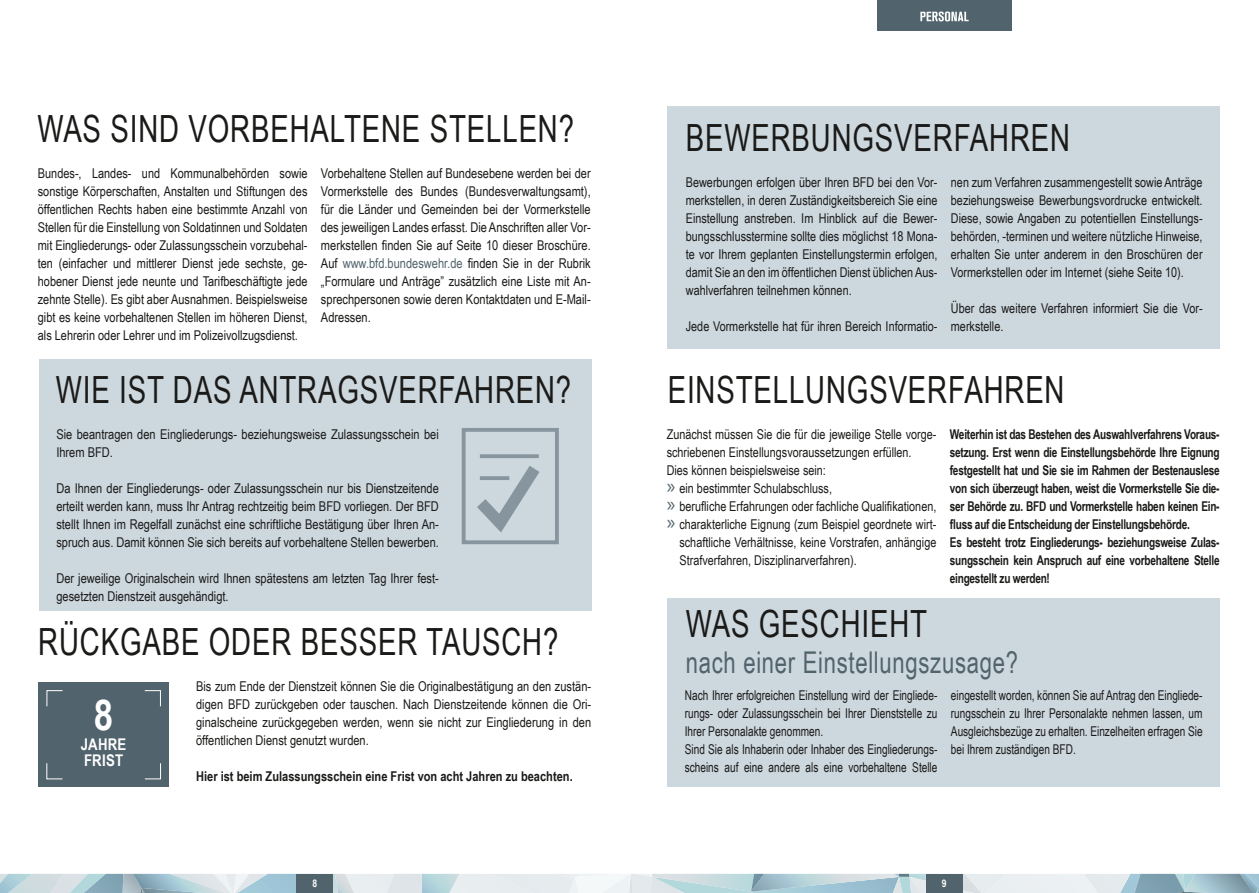
<style>
.page{position:relative;width:1259px;height:893px;background:#fff}
.page>*{position:absolute;margin:0;border:0;box-sizing:border-box;transform-origin:0 0}
.t1{font:700 42.6px "Arial Narrow";color:#fff}
.Headline_2{font:37.5px "Arial Narrow";letter-spacing:.025em;color:#1a1a18;scale:.9 1}
.Text{font:37.5px "Arial Narrow";letter-spacing:.025em;color:#1a1a18;scale:.9 1}
.Subline{font:30px "Arial Narrow";letter-spacing:.025em;color:#51636c;scale:.9 1}
.t2{font:700 16.2px/16.2px "Arial Narrow";letter-spacing:.015em;color:#fff}
.Text-2{font:13.5px/18px "Arial Narrow";color:#1a1a18;text-align:justify}
.Text-3{font:700 13.5px/18px "Arial Narrow";letter-spacing:-.02em;color:#1a1a18;text-align:justify;scale:.91 1}
.Text-4{font:13.5px/18px "Arial Narrow";color:#1a1a18;text-align:justify;scale:.91 1}
.Text-5{font:700 13.5px "Arial Narrow";color:#1a1a18}
.t3{font:700 10.5px "Arial Narrow";color:#fff}
.s1{color:#51636c}
.s2{font-family:"Myriad Pro";font-size:21px;color:#51636c}
</style>
<div class="page">
<div style="left:39px;top:359px;width:552px;height:251px;background:#cdd7de"></div>
<div style="left:667px;top:107px;width:553px;height:242px;background:#cdd7de"></div>
<div style="left:667px;top:598px;width:553px;height:189px;background:#cdd7de"></div>
<div style="left:462px;top:428px;width:97px;height:116px;border:4px solid #51636c"></div>
<svg style="left:465px;top:453px;width:85px;height:89px"></svg>
<div style="left:39px;top:682px;width:130px;height:105px;background:#51636c"></div>
<svg style="left:46px;top:690px;width:17px;height:17px"></svg>
<svg style="left:144px;top:690px;width:17px;height:17px"></svg>
<svg style="left:144px;top:763px;width:17px;height:17px"></svg>
<svg style="left:46px;top:763px;width:17px;height:17px"></svg>
<div style="left:877px;top:0;width:134px;height:31px;background:#51636c"></div>
<svg style="left:920px;top:12px;width:48px;height:9px"></svg>
<svg style="left:629px;top:874px;width:630px;height:19px"></svg>
<svg style="left:0;top:874px;width:629px;height:19px"></svg>
<div style="left:297px;top:874px;width:36px;height:19px;background:#51636c"></div>
<p class="Headline_2" style="left:37px;top:102px;width:598px">WAS SIND VORBEHALTENE STELLEN?</p>
<p class="Text" style="left:686px;top:111px;width:428px">BEWERBUNGSVERFAHREN</p>
<p class="Text-2" style="left:38px;top:164px;width:271px">Bundes-, Landes- und Kommunalbehörden sowie sonstige Körperschaften, Anstalten und Stiftungen des öffentlichen Rechts haben eine bestimmte Anzahl von Stellen für die Einstellung von Soldatinnen und Soldaten mit Eingliederungs- oder Zulassungsschein vorzubehal&shy;ten (einfacher und mittlerer Dienst jede sechste, ge&shy;hobener Dienst jede neunte und Tarifbeschäftigte jede zehnte Stelle). Es gibt aber Ausnahmen. Beispielsweise gibt es keine vorbehaltenen Stellen im höheren Dienst, als Lehrerin oder Lehrer und im Polizeivollzugsdienst.</p>
<p class="Text-2" style="left:321px;top:164px;width:271px">Vorbehaltene Stellen auf Bundesebene werden bei der Vormerkstelle des Bundes (Bundesverwaltungsamt), für die Länder und Gemeinden bei der Vormerkstelle des jeweiligen Landes erfasst. Die Anschriften aller Vor&shy;merkstellen finden Sie auf Seite 10 dieser Broschüre.<br>Auf <span class="s1">www.bfd.bundeswehr.de</span> finden Sie in der Rubrik „Formulare und Anträge” zusätzlich eine Liste mit An&shy;sprechpersonen sowie deren Kontaktdaten und E-Mail-Adressen.</p>
<p class="Text-2" style="left:686px;top:173px;width:253px">Bewerbungen erfolgen über Ihren BFD bei den Vor&shy;merkstellen, in deren Zuständigkeitsbereich Sie eine Einstellung anstreben. Im Hinblick auf die Bewer&shy;bungsschlusstermine sollte dies möglichst 18 Mona&shy;te vor Ihrem geplanten Einstellungstermin erfolgen, damit Sie an den im öffentlichen Dienst üblichen Aus&shy;wahlverfahren teilnehmen können.</p>
<p class="Text-2" style="left:686px;top:317px;width:253px">Jede Vormerkstelle hat für ihren Bereich Informatio-</p>
<p class="Text-2" style="left:951px;top:173px;width:253px">nen zum Verfahren zusammengestellt sowie Anträge beziehungsweise Bewerbungsvordrucke entwickelt.<br>Diese, sowie Angaben zu potentiellen Einstellungs&shy;behörden, -terminen und weitere nützliche Hinweise, erhalten Sie unter anderem in den Broschüren der Vormerkstellen oder im Internet (siehe Seite 10).</p>
<p class="Text-2" style="left:951px;top:299px;width:253px">Über das weitere Verfahren informiert Sie die Vor&shy;merkstelle.</p>
<p class="Headline_2" style="left:56px;top:363px;width:574px">WIE IST DAS ANTRAGSVERFAHREN?</p>
<p class="Text-2" style="left:56px;top:425px;width:384px">Sie beantragen den Eingliederungs- beziehungsweise Zulassungsschein bei<br>Ihrem BFD.</p>
<p class="Text-2" style="left:56px;top:479px;width:384px">Da Ihnen der Eingliederungs- oder Zulassungsschein nur bis Dienstzeitende erteilt werden kann, muss Ihr Antrag rechtzeitig beim BFD vorliegen. Der BFD stellt Ihnen im Regelfall zunächst eine schriftliche Bestätigung über Ihren An&shy;spruch aus. Damit können Sie sich bereits auf vorbehaltene Stellen bewerben.</p>
<p class="Text-2" style="left:56px;top:569px;width:384px">Der jeweilige Originalschein wird Ihnen spätestens am letzten Tag Ihrer fest&shy;gesetzten Dienstzeit ausgehändigt.</p>
<p class="Headline_2" style="left:38px;top:615px;width:579px">RÜCKGABE ODER BESSER TAUSCH?</p>
<p class="t1" style="left:94px;top:683px;width:21px">8</p>
<p class="t2" style="left:81px;top:735px;width:47px">JAHRE<br>FRIST</p>
<p class="Text-2" style="left:196px;top:677px;width:396px">Bis zum Ende der Dienstzeit können Sie die Originalbestätigung an den zustän&shy;digen BFD zurückgeben oder tauschen. Nach Dienstzeitende können die Ori&shy;ginalscheine zurückgegeben werden, wenn sie nicht zur Eingliederung in den öffentlichen Dienst genutzt wurden.</p>
<p class="Text-5" style="left:196px;top:766px;width:378px">Hier ist beim Zulassungsschein eine Frist von acht Jahren zu beachten.</p>
<p class="Headline_2" style="left:668px;top:363px;width:442px">EINSTELLUNGSVERFAHREN</p>
<p class="Text-2" style="left:666px;top:425px;width:271px">Zunächst müssen Sie die für die jeweilige Stelle vorge&shy;schriebenen Einstellungsvoraussetzungen erfüllen.</p>
<p class="Text-2" style="left:666px;top:461px;width:161px">Dies können beispielsweise sein:</p>
<p class="Text-2" style="left:666px;top:479px;width:167px"><span class="s2">»</span> ein bestimmter Schulabschluss,</p>
<p class="Text-2" style="left:666px;top:497px;width:271px"><span class="s2">»</span> berufliche Erfahrungen oder fachliche Qualifikationen,</p>
<p class="Text-2" style="left:679px;top:515px;width:258px;text-indent:-13px"><span class="s2">»</span> charakterliche Eignung (zum Beispiel geordnete wirt&shy;schaftliche Verhältnisse, keine Vorstrafen, anhängige Strafverfahren, Disziplinarverfahren).</p>
<p class="Text-3" style="left:950px;top:425px;width:298px">Weiterhin ist das Bestehen des Auswahlverfahrens Voraus&shy;setzung. Erst wenn die Einstellungsbehörde Ihre Eignung festgestellt hat und Sie sie im Rahmen der Bestenauslese von sich überzeugt haben, weist die Vormerkstelle Sie die&shy;ser Behörde zu. BFD und Vormerkstelle haben keinen Ein&shy;fluss auf die Entscheidung der Einstellungsbehörde.</p>
<p class="Text-3" style="left:950px;top:533px;width:298px">Es besteht trotz Eingliederungs- beziehungsweise Zulas&shy;sungsschein kein Anspruch auf eine vorbehaltene Stelle eingestellt zu werden!</p>
<p class="Headline_2" style="left:686px;top:597px;width:270px">WAS GESCHIEHT</p>
<p class="Subline" style="left:686px;top:641px;width:371px">nach einer Einstellungszusage?</p>
<p class="Text-4" style="left:685px;top:686px;width:279px">Nach Ihrer erfolgreichen Einstellung wird der Eingliede&shy;rungs- oder Zulassungsschein bei Ihrer Dienststelle zu Ihrer Personalakte genommen.</p>
<p class="Text-4" style="left:685px;top:740px;width:279px">Sind Sie als Inhaberin oder Inhaber des Eingliederungs&shy;scheins auf eine andere als eine vorbehaltene Stelle</p>
<p class="Text-4" style="left:951px;top:686px;width:278px">eingestellt worden, können Sie auf Antrag den Eingliede&shy;rungsschein zu Ihrer Personalakte nehmen lassen, um Ausgleichsbezüge zu erhalten. Einzelheiten erfragen Sie bei Ihrem zuständigen BFD.</p>
<p class="t3" style="left:312px;top:875px;width:6px">8</p>
<p class="t3" style="left:942px;top:875px;width:6px">9</p>
</div>
